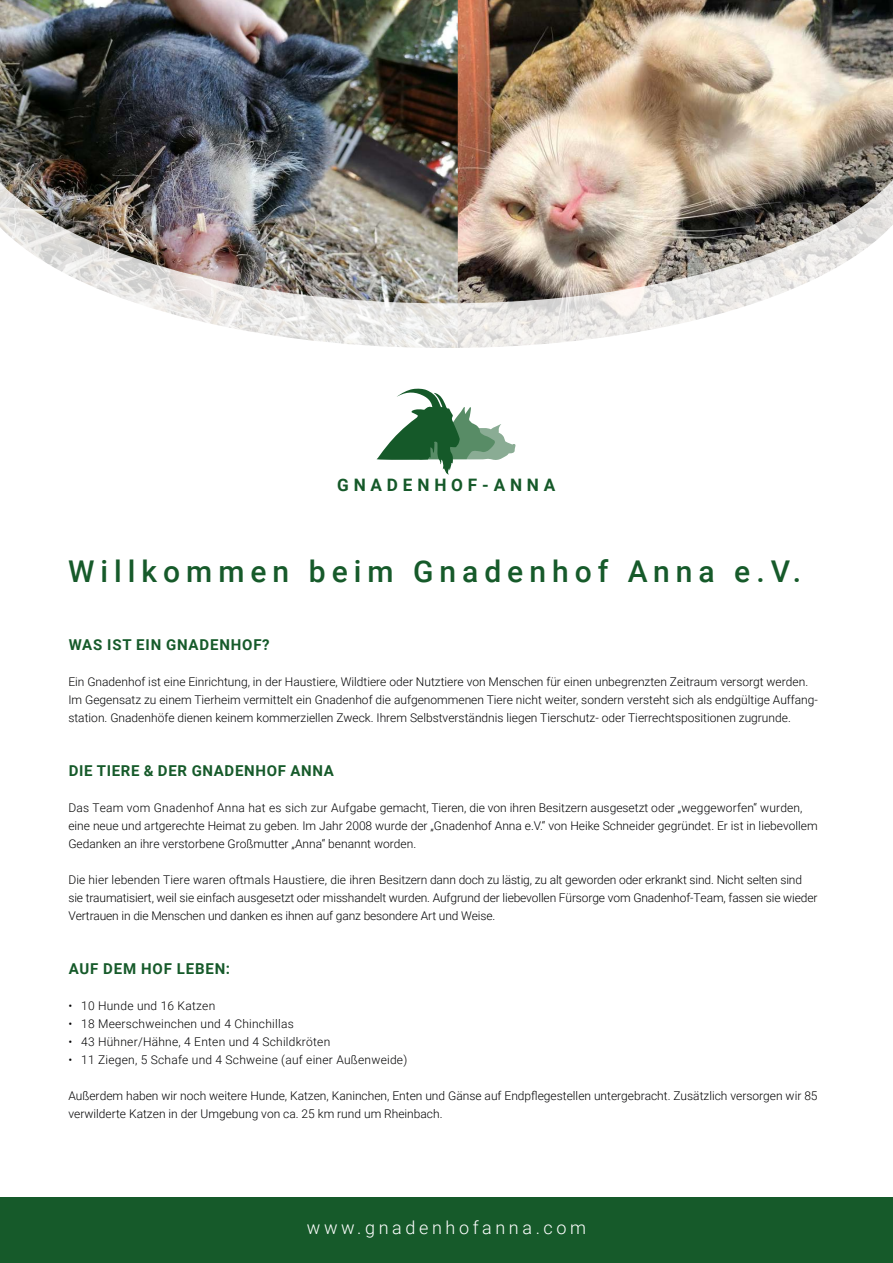
<style>
.page{position:relative;width:893px;height:1263px;background:#fff}
.page>*{position:absolute;margin:0;border:0;box-sizing:border-box;transform-origin:0 0}
.t1{font:500 30px "Roboto";letter-spacing:.2em;color:#165a2a}
.t2{font:300 18px "Roboto";letter-spacing:.2em;color:#fff}
.t3{font:700 17.25px "Roboto";letter-spacing:.28em;color:#155929}
.t4{font:700 15px "Roboto";letter-spacing:.055em;color:#165a2a}
.t5{font:300 12px/18px "Roboto";color:#020203}
.t6{font:300 12px "Roboto";letter-spacing:.02em;color:#020203}
</style>
<div class="page">
<img style="left:0;top:0;width:458px;height:111px">
<img style="left:458px;top:0;width:435px;height:111px">
<img style="left:0;top:111px;width:893px;height:45px">
<img style="left:0;top:156px;width:893px;height:292px">
<svg style="left:374px;top:388px;width:141px;height:87px"></svg>
<div style="left:0;top:1197px;width:893px;height:66px;background:#165a2a"></div>
<h3 class="t3" style="left:337px;top:473px;width:220px">GNADENHOF-ANNA</h3>
<h1 class="t1" style="left:68px;top:550px;width:735px">Willkommen beim Gnadenhof Anna e.V.</h1>
<p class="t4" style="left:69px;top:635px;width:203px">WAS IST EIN GNADENHOF?</p>
<p class="t5" style="left:68px;top:673px;width:751px">Ein Gnadenhof ist eine Einrichtung, in der Haustiere, Wildtiere oder Nutztiere von Menschen für einen unbegrenzten Zeitraum versorgt werden.<br>Im Gegensatz zu einem Tierheim vermittelt ein Gnadenhof die aufgenommenen Tiere nicht weiter, sondern versteht sich als endgültige Auffang&shy;station. Gnadenhöfe dienen keinem kommerziellen Zweck. Ihrem Selbstverständnis liegen Tierschutz- oder Tierrechtspositionen zugrunde.</p>
<p class="t4" style="left:69px;top:761px;width:267px">DIE TIERE &amp; DER GNADENHOF ANNA</p>
<p class="t5" style="left:68px;top:799px;width:751px">Das Team vom Gnadenhof Anna hat es sich zur Aufgabe gemacht, Tieren, die von ihren Besitzern ausgesetzt oder „weggeworfen“ wurden, eine neue und artgerechte Heimat zu geben. Im Jahr 2008 wurde der „Gnadenhof Anna e.V.“ von Heike Schneider gegründet. Er ist in liebevollem<br>Gedanken an ihre verstorbene Großmutter „Anna“ benannt worden.</p>
<p class="t5" style="left:68px;top:871px;width:751px">Die hier lebenden Tiere waren oftmals Haustiere, die ihren Besitzern dann doch zu lästig, zu alt geworden oder erkrankt sind. Nicht selten sind sie traumatisiert, weil sie einfach ausgesetzt oder misshandelt wurden. Aufgrund der liebevollen Fürsorge vom Gnadenhof-Team, fassen sie wieder<br>Vertrauen in die Menschen und danken es ihnen auf ganz besondere Art und Weise.</p>
<p class="t4" style="left:69px;top:959px;width:163px">AUF DEM HOF LEBEN:</p>
<p class="t6" style="left:68px;top:998px;width:148px">• 10 Hunde und 16 Katzen</p>
<p class="t6" style="left:68px;top:1016px;width:227px">• 18 Meerschweinchen und 4 Chinchillas</p>
<p class="t6" style="left:68px;top:1034px;width:263px">• 43 Hühner/Hähne, 4 Enten und 4 Schildkröten</p>
<p class="t6" style="left:68px;top:1052px;width:340px">• 11 Ziegen, 5 Schafe und 4 Schweine (auf einer Außenweide)</p>
<p class="t5" style="left:68px;top:1087px;width:751px">Außerdem haben wir noch weitere Hunde, Katzen, Kaninchen, Enten und Gänse auf Endpflegestellen untergebracht. Zusätzlich versorgen wir 85 verwilderte Katzen in der Umgebung von ca. 25 km rund um Rheinbach.</p>
<h2 class="t2" style="left:307px;top:1215px;width:281px">www.gnadenhofanna.com</h2>
</div>
